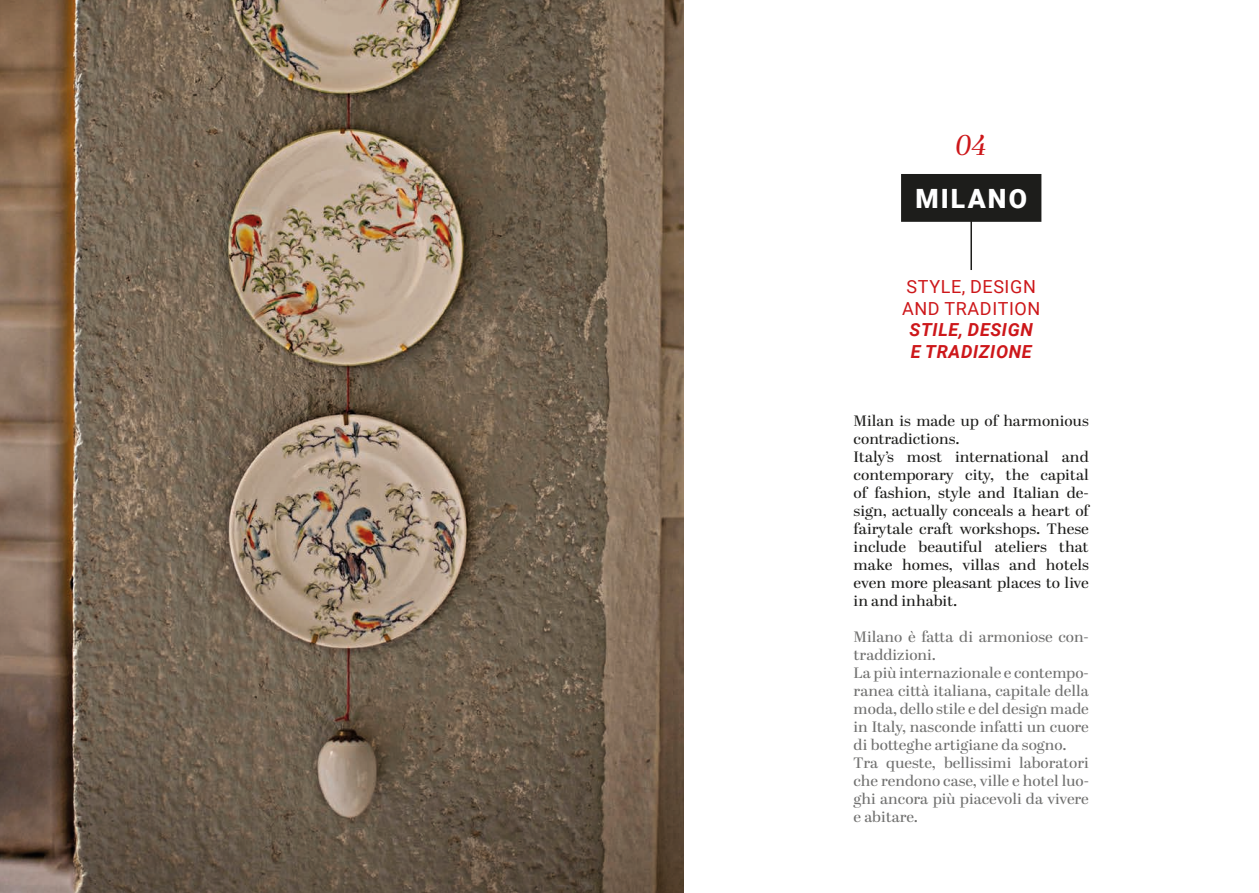
<style>
.page{position:relative;width:1259px;height:893px;background:#fff}
.page>*{position:absolute;margin:0;border:0;box-sizing:border-box;transform-origin:0 0}
.t1{font:italic 28.5px "Abril Display";color:#cd171a}
.t2{font:900 26.55px "Roboto";letter-spacing:.08em;color:#fff}
.t3{font:18px/21.6px "Roboto";letter-spacing:.035em;color:#cd171a}
.t4{font:italic 700 18px/21.6px "Roboto";letter-spacing:.035em;color:#cd171a}
.t5{font:15px/18px "Abril Display";color:#70706f;scale:1.05 1}
.t6{font:15px/18px "Abril Display";color:#1d1d1b;scale:1.05 1}
</style>
<div class="page">
<img style="left:0;top:0;width:683px;height:893px">
<div style="left:902px;top:175px;width:138px;height:46px;background:#1d1d1b"></div>
<div style="left:901px;top:174px;width:140px;height:48px;border:2px solid #1d1d1b"></div>
<hr style="left:970px;top:213px;width:2px;height:57px;background:#1d1d1b">
<h1 class="t1" style="left:955px;top:125px;width:33px">04</h1>
<h2 class="t2" style="left:915px;top:179px;width:113px">MILANO</h2>
<p class="t3" style="left:902px;top:275px;width:140px">STYLE, DESIGN<br>AND TRADITION</p>
<p class="t4" style="left:909px;top:318px;width:125px">STILE, DESIGN<br>E TRADIZIONE</p>
<p class="t6" style="left:853px;top:413px;width:225px">Milan is made up of harmonious contradictions.<br>Italy’s most international and contemporary city, the capital of fashion, style and Italian de&shy;sign, actually conceals a heart of fairytale craft workshops. These include beautiful ateliers that make homes, villas and hotels even more pleasant places to live in and inhabit.</p>
<p class="t5" style="left:853px;top:629px;width:225px">Milano è fatta di armoniose con&shy;traddizioni.<br>La più internazionale e contempo&shy;ranea città italiana, capitale della moda, dello stile e del design made in Italy, nasconde infatti un cuore di botteghe artigiane da sogno.<br>Tra queste, bellissimi laboratori che rendono case, ville e hotel luo&shy;ghi ancora più piacevoli da vivere e abitare.</p>
</div>
